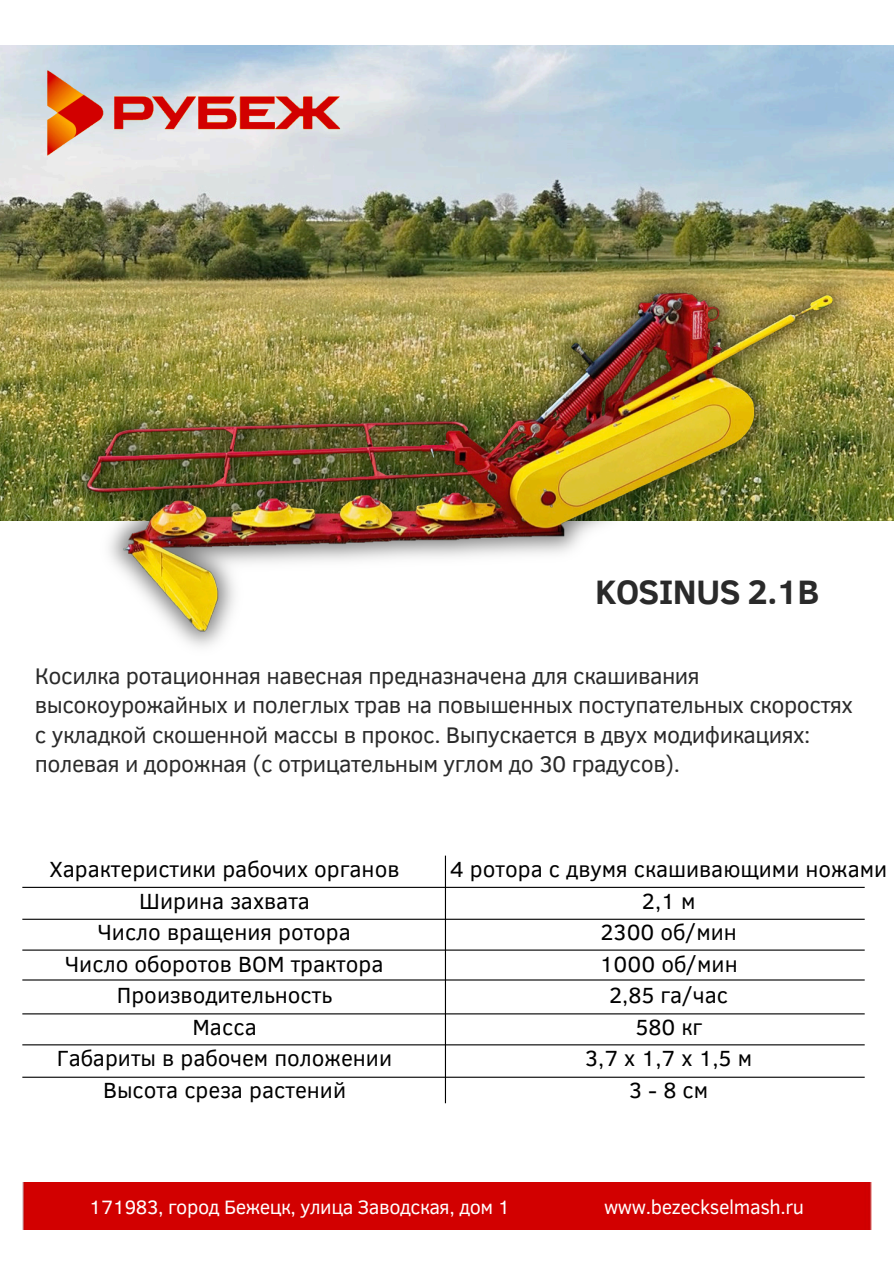
<style>
.page{position:relative;width:894px;height:1264px;background:#fff}
.page>*{position:absolute;margin:0;border:0;box-sizing:border-box;transform-origin:0 0}
.t1{font:700 34.8px "Clear Sans";letter-spacing:-.02em;color:#2a2a2a}
.t2{font:23.1px/29.2px "Clear Sans";letter-spacing:-.02em;color:#2a2a2a}
.t3{font:22.5px/31.5px "Clear Sans";color:#000;text-align:center}
.t4{font:19.8px "Clear Sans";letter-spacing:-.02em;color:#fff}
</style>
<div class="page">
<img style="left:0;top:46px;width:893px;height:181px">
<div style="left:22px;top:1182px;width:849px;height:47px;background:#d20000"></div>
<img style="left:0;top:227px;width:893px;height:420px">
<img style="left:35px;top:45px;width:313px;height:150px">
<hr style="left:22px;top:886px;width:842px;height:2px;background:#000">
<hr style="left:22px;top:918px;width:842px;height:1px;background:#000">
<hr style="left:22px;top:1076px;width:842px;height:1px;background:#000">
<hr style="left:22px;top:1044px;width:842px;height:1px;background:#000">
<hr style="left:445px;top:855px;width:1px;height:248px;background:#000">
<hr style="left:22px;top:949px;width:842px;height:1px;background:#000">
<hr style="left:22px;top:979px;width:842px;height:1px;background:#000">
<hr style="left:22px;top:1013px;width:842px;height:1px;background:#000">
<h2 class="t1" style="left:595px;top:567px;width:226px">KOSINUS 2.1B</h2>
<h2 class="t2" style="left:35px;top:660px;width:819px">Косилка ротационная навесная предназначена для скашивания высокоурожайных и полеглых трав на повышенных поступательных скоростях с укладкой скошенной массы в прокос. Выпускается в двух модификациях: полевая и дорожная (с отрицательным углом до 30 градусов).</h2>
<p class="t3" style="left:50px;top:852px;width:351px">Характеристики рабочих органов<br>Ширина захвата<br>Число вращения ротора<br>Число оборотов ВОМ трактора<br>Производительность<br>Масса<br>Габариты в рабочем положении<br>Высота среза растений</p>
<p class="t3" style="left:450px;top:852px;width:438px">4 ротора с двумя скашивающими ножами<br>2,1 м<br>2300 об/мин<br>1000 об/мин<br>2,85 га/час<br>580 кг<br>3,7 х 1,7 х 1,5 м<br>3 - 8 см</p>
<h2 class="t4" style="left:89px;top:1192px;width:422px">171983, город Бежецк, улица Заводская, дом 1</h2>
<h2 class="t4" style="left:604px;top:1192px;width:202px">www.bezeckselmash.ru</h2>
</div>
